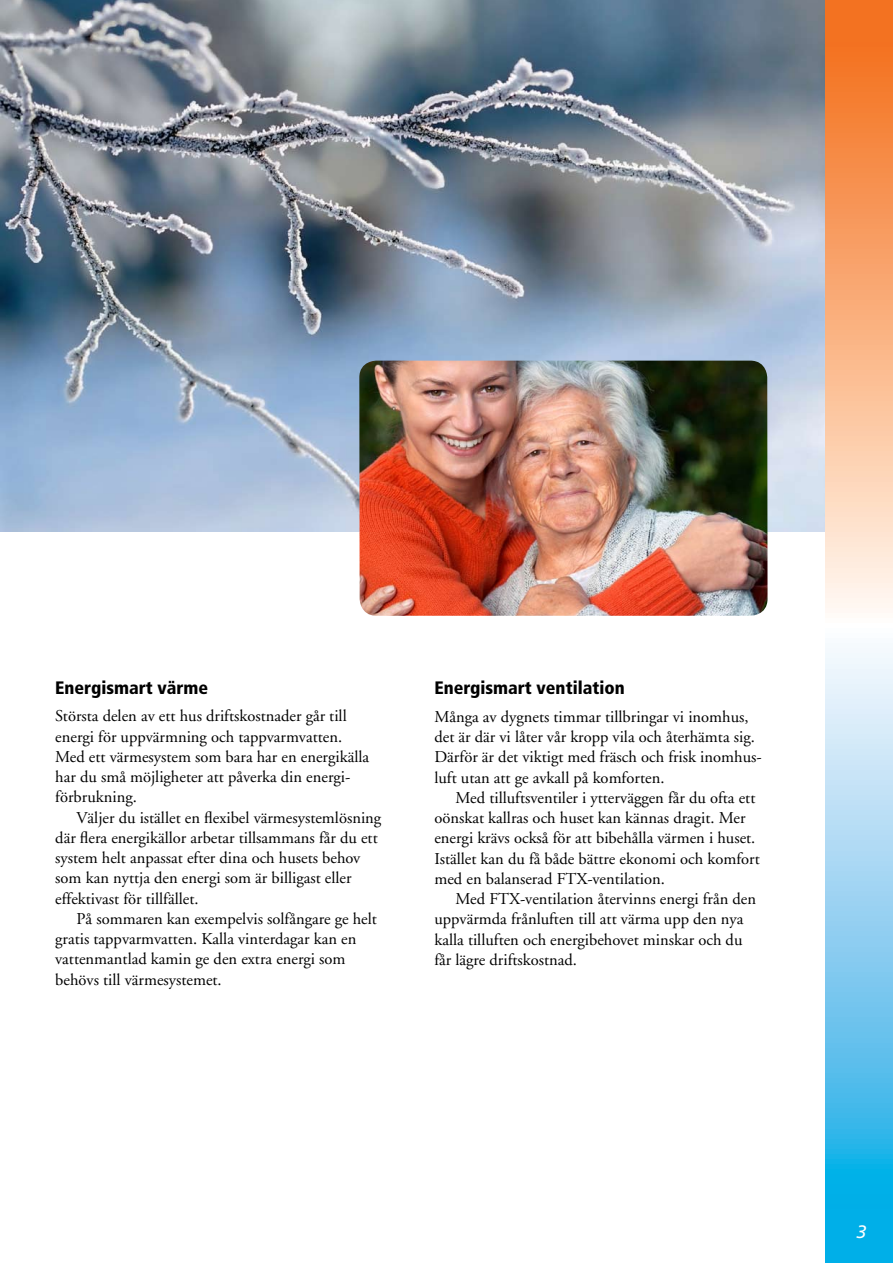
<style>
.page{position:relative;width:893px;height:1263px;background:#fff}
.page>*{position:absolute;margin:0;border:0;box-sizing:border-box;transform-origin:0 0}
.t1{font:900 condensed 18px "Frutiger";color:#000}
.t2{font:italic 18px "Frutiger";color:#fff}
.t3{font:16.5px/20.2px "Adobe Garamond";color:#000}
</style>
<div class="page">
<img style="left:0;top:0;width:825px;height:531px">
<svg style="left:825px;top:0;width:68px;height:1263px;background:#bdbfb8"></svg>
<img style="left:359px;top:361px;width:409px;height:255px">
<p class="t1" style="left:55px;top:677px;width:154px">Energismart värme</p>
<p class="t3" style="left:55px;top:706px;width:315px">Största delen av ett hus driftskostnader går till energi för uppvärmning och tappvarmvatten.<br>Med ett värmesystem som bara har en energikälla har du små möjligheter att påverka din energi&shy;förbrukning.</p>
<p class="t3" style="left:55px;top:808px;width:328px;text-indent:21px">Väljer du istället en flexibel värmesystemlösning där flera energikällor arbetar tillsammans får du ett system helt anpassat efter dina och husets behov som kan nyttja den energi som är billigast eller effektivast för tillfället.</p>
<p class="t3" style="left:55px;top:909px;width:323px;text-indent:21px">På sommaren kan exempelvis solfångare ge helt gratis tappvarmvatten. Kalla vinterdagar kan en vattenmantlad kamin ge den extra energi som behövs till värmesystemet.</p>
<p class="t1" style="left:434px;top:677px;width:192px">Energismart ventilation</p>
<p class="t3" style="left:434px;top:707px;width:329px">Många av dygnets timmar tillbringar vi inomhus, det är där vi låter vår kropp vila och återhämta sig.<br>Därför är det viktigt med fräsch och frisk inomhus&shy;luft utan att ge avkall på komforten.</p>
<p class="t3" style="left:434px;top:788px;width:327px;text-indent:21px">Med tilluftsventiler i ytterväggen får du ofta ett oönskat kallras och huset kan kännas dragit. Mer energi krävs också för att bibehålla värmen i huset.<br>Istället kan du få både bättre ekonomi och komfort med en balanserad FTX-ventilation.</p>
<p class="t3" style="left:434px;top:889px;width:323px;text-indent:21px">Med FTX-ventilation återvinns energi från den uppvärmda frånluften till att värma upp den nya kalla tilluften och energibehovet minskar och du får lägre driftskostnad.</p>
<p class="t2" style="left:856px;top:1221px;width:12px">3</p>
</div>
